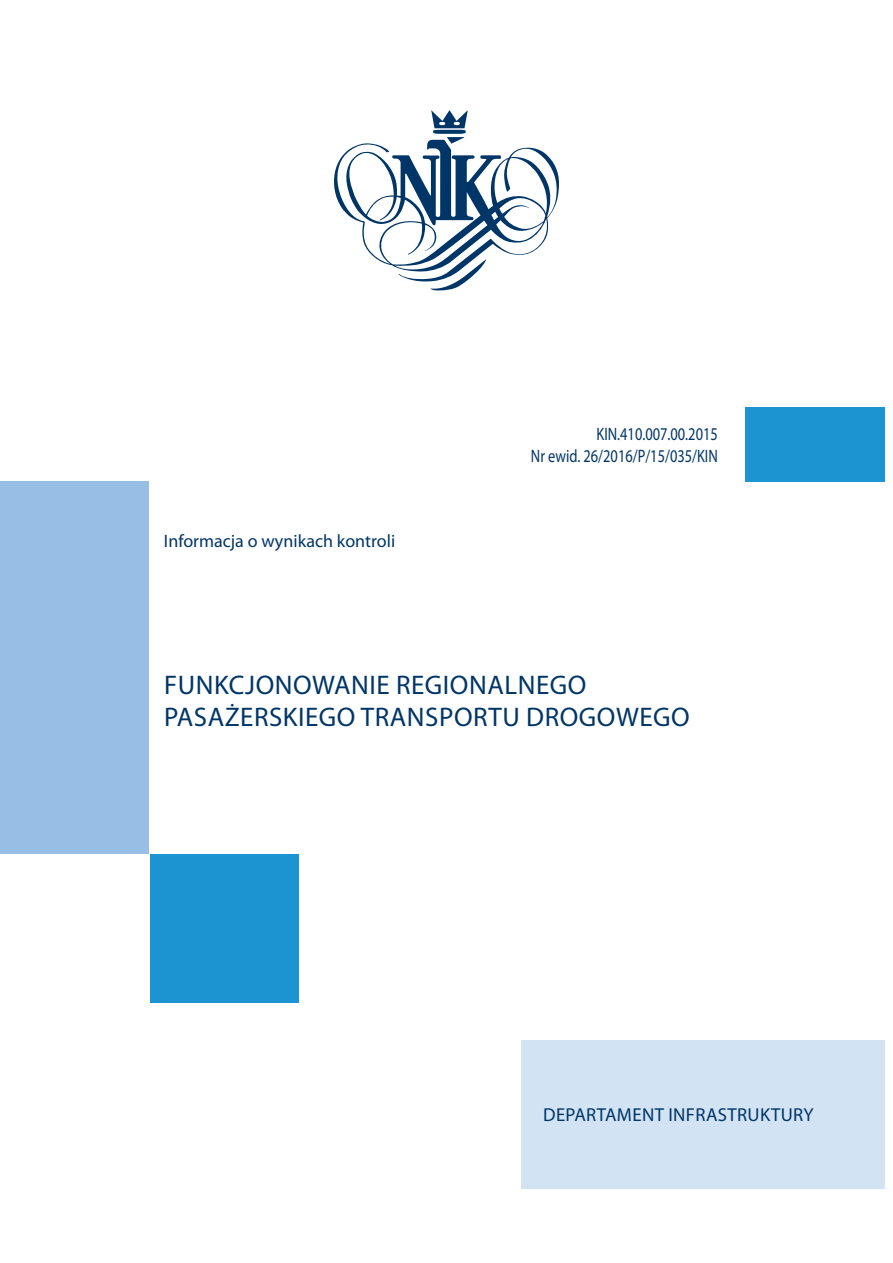
<style>
.page{position:relative;width:893px;height:1263px;background:#fff}
.page>*{position:absolute;margin:0;border:0;box-sizing:border-box;transform-origin:0 0}
.t1{font:27px/32.4px "Myriad Pro";letter-spacing:.02em;color:#003667}
.t2{font:18.75px "Myriad Pro";letter-spacing:.02em;color:#003667}
.t3{font:18px/21.6px "Myriad Pro";color:#003667;text-align:right;scale:.8 1}
.t4{font:18px "Myriad Pro";color:#003667}
</style>
<div class="page">
<div style="left:0;top:482px;width:149px;height:372px;background:#97bfe6"></div>
<div style="left:150px;top:854px;width:149px;height:148px;background:#1c94d2"></div>
<div style="left:745px;top:407px;width:139px;height:75px;background:#1c94d2"></div>
<div style="left:521px;top:1040px;width:363px;height:148px;background:#d2e3f4"></div>
<svg style="left:334px;top:110px;width:225px;height:181px"></svg>
<p class="t4" style="left:164px;top:529px;width:233px">Informacja o wynikach kontroli</p>
<p class="t3" style="left:531px;top:423px;width:235px">KIN.410.007.00.2015<br>Nr ewid. 26/2016/P/15/035/KIN</p>
<p class="t1" style="left:164px;top:668px;width:527px">FUNKCJONOWANIE REGIONALNEGO<br>PASAŻERSKIEGO TRANSPORTU DROGOWEGO</p>
<p class="t2" style="left:543px;top:1103px;width:272px">DEPARTAMENT INFRASTRUKTURY</p>
</div>
